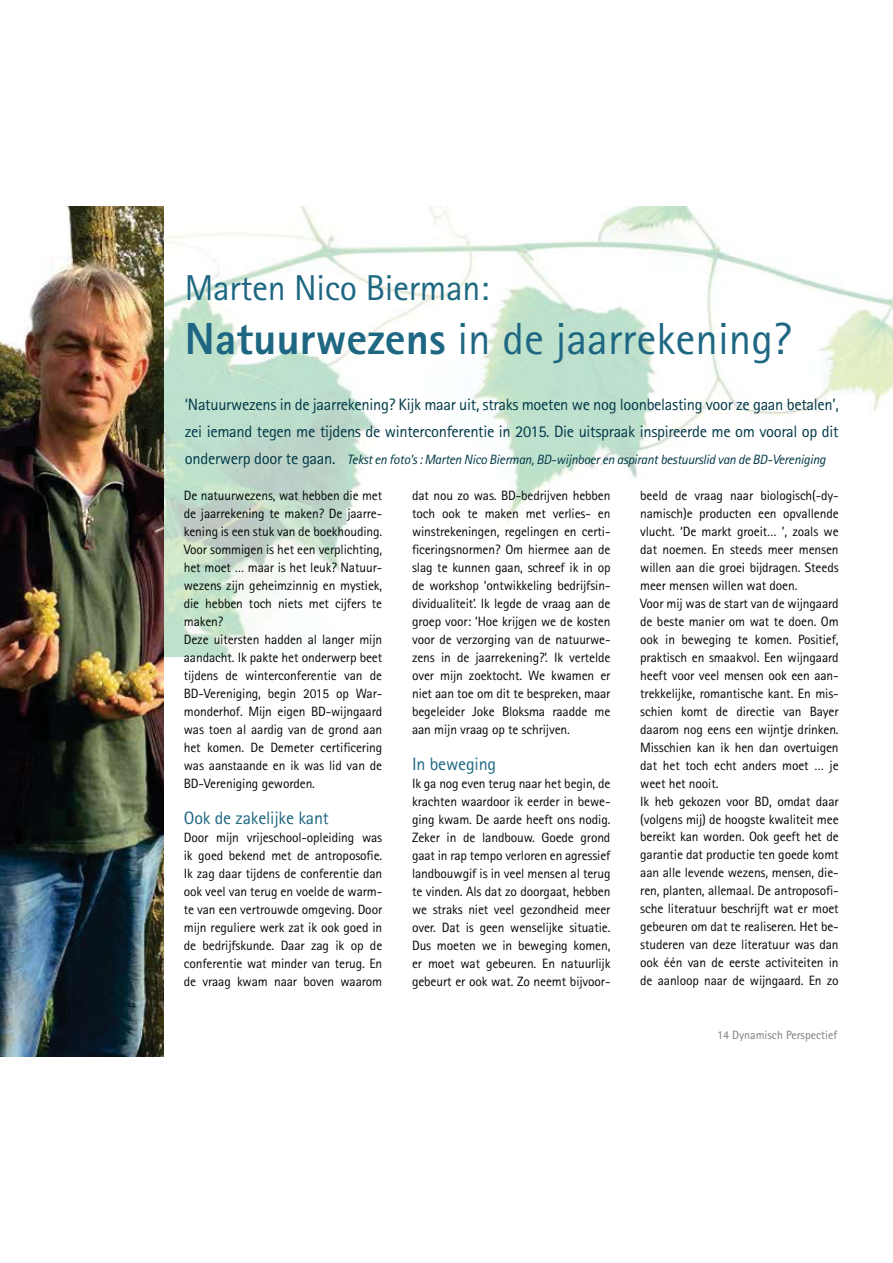
<style>
.page{position:relative;width:893px;height:1263px;background:#fff}
.page>*{position:absolute;margin:0;border:0;box-sizing:border-box;transform-origin:0 0}
.t1{font:45px "Rotis Sans Serif";color:#1e6782}
.t2{font:36px "Rotis Sans Serif";letter-spacing:-.01em;color:#1e6782}
.t3{font:18px "Rotis Sans Serif";letter-spacing:-.01em;color:#1e6782}
.t4{font:16.5px/27px "Rotis Sans Serif";letter-spacing:-.02em;color:#003847}
.t5{font:13.5px/18px "Rotis Sans Serif";letter-spacing:-.01em;color:#030806;text-align:justify}
.t6{font:italic 13.5px "Rotis Sans Serif";letter-spacing:-.02em;color:#003847}
.t7{font:12px "Rotis Sans Serif";color:#7c7d7d}
.s1{font-weight:800}
.s2{font-style:normal;font-size:16.5px}
</style>
<div class="page">
<img style="left:164px;top:206px;width:729px;height:450px">
<img style="left:0;top:206px;width:164px;height:850px">
<h2 class="t2" style="left:185px;top:275px;width:306px">Marten Nico Bierman:</h2>
<h1 class="t1" style="left:185px;top:323px;width:608px"><span class="s1">Natuurwezens</span> in de jaarrekening?</h1>
<p class="t4" style="left:185px;top:392px;width:655px">‘Natuurwezens in de jaarrekening? Kijk maar uit, straks moeten we nog loonbelasting voor ze gaan betalen’, zei iemand tegen me tijdens de winterconferentie in 2015. Die uitspraak inspireerde me om vooral op dit</p>
<p class="t6" style="left:185px;top:454px;width:642px"><span class="s2">onderwerp door te gaan.</span> Tekst en foto’s : Marten Nico Bierman, BD-wijnboer en aspirant bestuurslid van de BD-Vereniging</p>
<p class="t5" style="left:184px;top:488px;width:200px;text-align:left">De natuurwezens, wat hebben die met de jaarrekening te maken? De jaarre&shy;kening is een stuk van de boekhouding.<br>Voor sommigen is het een verplichting, het moet … maar is het leuk? Natuur&shy;wezens zijn geheimzinnig en mystiek, die hebben toch niets met cijfers te maken?<br>Deze uitersten hadden al langer mijn aandacht. Ik pakte het onderwerp beet tijdens de winterconferentie van de BD-Vereniging, begin 2015 op War&shy;monderhof. Mijn eigen BD-wijngaard was toen al aardig van de grond aan het komen. De Demeter certificering was aanstaande en ik was lid van de BD-Vereniging geworden.</p>
<h3 class="t3" style="left:184px;top:811px;width:146px">Ook de zakelijke kant</h3>
<p class="t5" style="left:184px;top:829px;width:200px">Door mijn vrijeschool-opleiding was ik goed bekend met de antroposofie.<br>Ik zag daar tijdens de conferentie dan ook veel van terug en voelde de warm&shy;te van een vertrouwde omgeving. Door mijn reguliere werk zat ik ook goed in de bedrijfskunde. Daar zag ik op de conferentie wat minder van terug. En de vraag kwam naar boven waarom</p>
<p class="t5" style="left:640px;top:488px;width:200px;text-align:left">beeld de vraag naar biologisch(-dy&shy;namisch)e producten een opvallende vlucht. ‘De markt groeit… ’, zoals we dat noemen. En steeds meer mensen willen aan die groei bijdragen. Steeds meer mensen willen wat doen.<br>Voor mij was de start van de wijngaard de beste manier om wat te doen. Om ook in beweging te komen. Positief, praktisch en smaakvol. Een wijngaard heeft voor veel mensen ook een aan&shy;trekkelijke, romantische kant. En mis&shy;schien komt de directie van Bayer daarom nog eens een wijntje drinken.<br>Misschien kan ik hen dan overtuigen dat het toch echt anders moet … je weet het nooit.<br>Ik heb gekozen voor BD, omdat daar (volgens mij) de hoogste kwaliteit mee bereikt kan worden. Ook geeft het de garantie dat productie ten goede komt aan alle levende wezens, mensen, die&shy;ren, planten, allemaal. De antroposofi&shy;sche literatuur beschrijft wat er moet gebeuren om dat te realiseren. Het be&shy;studeren van deze literatuur was dan ook één van de eerste activiteiten in de aanloop naar de wijngaard. En zo</p>
<p class="t5" style="left:412px;top:488px;width:200px">dat nou zo was. BD-bedrijven hebben toch ook te maken met verlies- en winstrekeningen, regelingen en certi&shy;ficeringsnormen? Om hiermee aan de slag te kunnen gaan, schreef ik in op de workshop ‘ontwikkeling bedrijfsin&shy;dividualiteit’. Ik legde de vraag aan de groep voor: ’Hoe krijgen we de kosten voor de verzorging van de natuurwe&shy;zens in de jaarrekening?’. Ik vertelde over mijn zoektocht. We kwamen er niet aan toe om dit te bespreken, maar begeleider Joke Bloksma raadde me aan mijn vraag op te schrijven.</p>
<h3 class="t3" style="left:412px;top:757px;width:86px">In beweging</h3>
<p class="t5" style="left:412px;top:775px;width:200px">Ik ga nog even terug naar het begin, de krachten waardoor ik eerder in bewe&shy;ging kwam. De aarde heeft ons nodig.<br>Zeker in de landbouw. Goede grond gaat in rap tempo verloren en agressief landbouwgif is in veel mensen al terug te vinden. Als dat zo doorgaat, hebben we straks niet veel gezondheid meer over. Dat is geen wenselijke situatie.<br>Dus moeten we in beweging komen, er moet wat gebeuren. En natuurlijk gebeurt er ook wat. Zo neemt bijvoor-</p>
<p class="t7" style="left:717px;top:1031px;width:122px">14 Dynamisch Perspectief</p>
</div>
